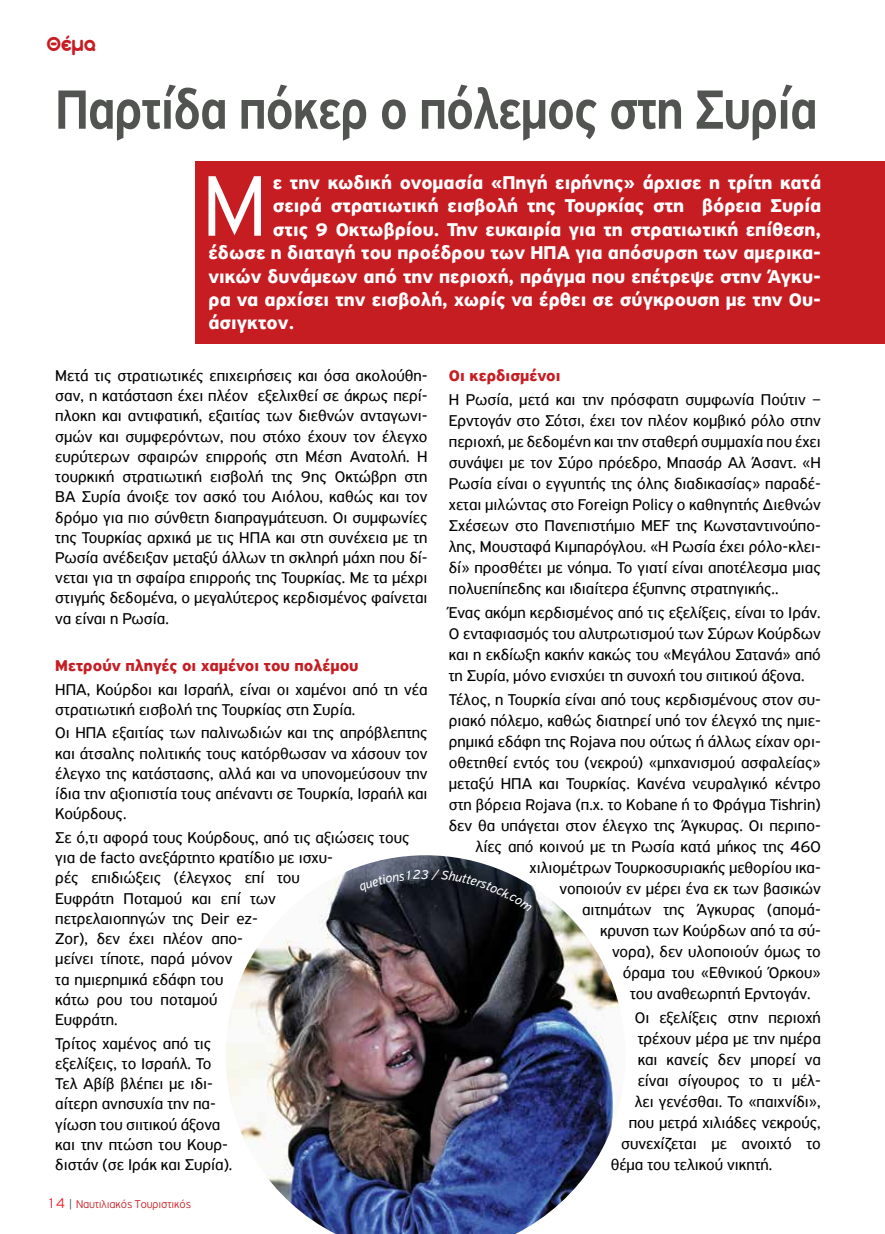
<style>
.page{position:relative;width:885px;height:1234px;background:#fff}
.page>*{position:absolute;margin:0;border:0;box-sizing:border-box;transform-origin:0 0}
.t1{font:300 91.35px "PF Highway Sans Pro";color:#fff}
.t2{font:500 58.65px "PF Highway Sans Pro";letter-spacing:-.02em;color:#525451;scale:.87 1}
.t3{font:22.05px "Aka Acid GR Soft Ice Cream";color:#c61d23;scale:.95 1}
.t4{font:700 19.5px "PF Highway Sans Pro";color:#fff}
.t5{font:16.5px/20.2px "PF Highway Sans Pro";color:#000;text-align:justify}
.t6{font:700 16.5px "PF Highway Sans Pro";color:#c61d23}
.t7{font:300 12px "PF Highway Gothic";letter-spacing:-.01em;color:#c61d23}
.s1{font-size:15px;color:#ed1d24}
.s2{color:#525451}
</style>
<div class="page">
<div style="left:196px;top:161px;width:688px;height:183px;background:#c61d23"></div>
<img style="left:226px;top:855px;width:395px;height:378px">
<svg style="left:359px;top:868px;width:173px;height:43px;background:#2a2e38"></svg>
<h3 class="t3" style="left:47px;top:32px;width:53px">Θέμα</h3>
<h2 class="t2" style="left:55px;top:75px;width:877px">Παρτίδα πόκερ ο πόλεμος στη Συρία</h2>
<h1 class="t1" style="left:202px;top:152px;width:67px">Μ</h1>
<p class="t4" style="left:273px;top:171px;width:549px">ε την κωδική ονομασία «Πηγή ειρήνης» άρχισε η τρίτη κατά</p>
<p class="t4" style="left:273px;top:194px;width:549px">σειρά στρατιωτική εισβολή της Τουρκίας στη βόρεια Συρία</p>
<p class="t4" style="left:273px;top:218px;width:549px">στις 9 Οκτωβρίου. Την ευκαιρία για τη στρατιωτική επίθεση,</p>
<p class="t4" style="left:208px;top:241px;width:614px">έδωσε η διαταγή του προέδρου των ΗΠΑ για απόσυρση των αμερικα-</p>
<p class="t4" style="left:208px;top:265px;width:614px">νικών δυνάμεων από την περιοχή, πράγμα που επέτρεψε στην Άγκυ-</p>
<p class="t4" style="left:208px;top:288px;width:614px">ρα να αρχίσει την εισβολή, χωρίς να έρθει σε σύγκρουση με την Ου-</p>
<p class="t4" style="left:208px;top:311px;width:87px">άσιγκτον.</p>
<p class="t5" style="left:55px;top:365px;width:374px">Μετά τις στρατιωτικές επιχειρήσεις και όσα ακολούθη&shy;σαν, η κατάσταση έχει πλέον εξελιχθεί σε άκρως περί&shy;πλοκη και αντιφατική, εξαιτίας των διεθνών ανταγωνι&shy;σμών και συμφερόντων, που στόχο έχουν τον έλεγχο ευρύτερων σφαιρών επιρροής στη Μέση Ανατολή. Η τουρκική στρατιωτική εισβολή της 9ης Οκτώβρη στη ΒΑ Συρία άνοιξε τον ασκό του Αιόλου, καθώς και τον δρόμο για πιο σύνθετη διαπραγμάτευση. Οι συμφωνίες της Τουρκίας αρχικά με τις ΗΠΑ και στη συνέχεια με τη Ρωσία ανέδειξαν μεταξύ άλλων τη σκληρή μάχη που δί&shy;νεται για τη σφαίρα επιρροής της Τουρκίας. Με τα μέχρι στιγμής δεδομένα, ο μεγαλύτερος κερδισμένος φαίνεται να είναι η Ρωσία.</p>
<p class="t6" style="left:55px;top:655px;width:305px">Μετρούν πληγές οι χαμένοι του πολέμου</p>
<p class="t5" style="left:55px;top:678px;width:374px">ΗΠΑ, Κούρδοι και Ισραήλ, είναι οι χαμένοι από τη νέα στρατιωτική εισβολή της Τουρκίας στη Συρία.</p>
<p class="t5" style="left:55px;top:722px;width:374px">Οι ΗΠΑ εξαιτίας των παλινωδιών και της απρόβλεπτης και άτσαλης πολιτικής τους κατόρθωσαν να χάσουν τον έλεγχο της κατάστασης, αλλά και να υπονομεύσουν την ίδια την αξιοπιστία τους απέναντι σε Τουρκία, Ισραήλ και Κούρδους.</p>
<p class="t5" style="left:55px;top:827px;width:356px;text-align:left">Σε ό,τι αφορά τους Κούρδους, από τις αξιώσεις τους για de facto ανεξάρτητο κρατίδιο με ισχυ-<br>ρές επιδιώξεις (έλεγχος επί του<br>Ευφράτη Ποταμού και επί των<br>πετρελαιοπηγών της Deir ez-<br>Zor), δεν έχει πλέον απο-<br>μείνει τίποτε, παρά μόνον<br>τα ημιερημικά εδάφη του<br>κάτω ρου του ποταμού<br>Ευφράτη.</p>
<p class="t5" style="left:55px;top:1032px;width:179px;text-align:left">Τρίτος χαμένος από τις εξελίξεις, το Ισραήλ. Το<br>Τελ Αβίβ βλέπει με ιδι&shy;αίτερη ανησυχία την πα&shy;γίωση του σιιτικού άξονα και την πτώση του Κουρ&shy;διστάν (σε Ιράκ και Συρία).</p>
<p class="t7" style="left:47px;top:1197px;width:146px"><span class="s1">14</span> <span class="s2">|</span> Ναυτιλιακός Τουριστικός</p>
<p class="t6" style="left:449px;top:365px;width:113px">Οι κερδισμένοι</p>
<p class="t5" style="left:449px;top:389px;width:373px;line-height:21px">Η Ρωσία, μετά και την πρόσφατη συμφωνία Πούτιν – Ερντογάν στο Σότσι, έχει τον πλέον κομβικό ρόλο στην περιοχή, με δεδομένη και την σταθερή συμμαχία που έχει συνάψει με τον Σύρο πρόεδρο, Μπασάρ Αλ Άσαντ. «Η Ρωσία είναι ο εγγυητής της όλης διαδικασίας» παραδέ&shy;χεται μιλώντας στο Foreign Policy ο καθηγητής Διεθνών Σχέσεων στο Πανεπιστήμιο MEF της Κωνσταντινούπο&shy;λης, Μουσταφά Κιμπαρόγλου. «Η Ρωσία έχει ρόλο-κλει&shy;δί» προσθέτει με νόημα. Το γιατί είναι αποτέλεσμα μιας πολυεπίπεδης και ιδιαίτερα έξυπνης στρατηγικής..</p>
<p class="t5" style="left:449px;top:602px;width:373px;line-height:21px">Ένας ακόμη κερδισμένος από τις εξελίξεις, είναι το Ιράν.<br>Ο ενταφιασμός του αλυτρωτισμού των Σύρων Κούρδων και η εκδίωξη κακήν κακώς του «Μεγάλου Σατανά» από τη Συρία, μόνο ενισχύει τη συνοχή του σιιτικού άξονα.</p>
<p class="t5" style="left:449px;top:689px;width:373px">Τέλος, η Τουρκία είναι από τους κερδισμένους στον συ-</p>
<p class="t5" style="left:449px;top:710px;width:373px">ριακό πόλεμο, καθώς διατηρεί υπό τον έλεγχό της ημιε-</p>
<p class="t5" style="left:449px;top:731px;width:373px">ρημικά εδάφη της Rojava που ούτως ή άλλως είχαν ορι-</p>
<p class="t5" style="left:449px;top:752px;width:373px">οθετηθεί εντός του (νεκρού) «μηχανισμού ασφαλείας»</p>
<p class="t5" style="left:449px;top:773px;width:373px">μεταξύ ΗΠΑ και Τουρκίας. Κανένα νευραλγικό κέντρο</p>
<p class="t5" style="left:449px;top:794px;width:373px">στη βόρεια Rojava (π.χ. το Kobane ή το Φράγμα Tishrin)</p>
<p class="t5" style="left:449px;top:815px;width:373px">δεν θα υπάγεται στον έλεγχο της Άγκυρας. Οι περιπο-</p>
<p class="t5" style="left:475px;top:836px;width:347px">λίες από κοινού με τη Ρωσία κατά μήκος της 460</p>
<p class="t5" style="left:529px;top:857px;width:293px">χιλιομέτρων Τουρκοσυριακής μεθορίου ικα-</p>
<p class="t5" style="left:559px;top:878px;width:263px">νοποιούν εν μέρει ένα εκ των βασικών</p>
<p class="t5" style="left:582px;top:899px;width:240px">αιτημάτων της Άγκυρας (απομά-</p>
<p class="t5" style="left:600px;top:920px;width:222px">κρυνση των Κούρδων από τα σύ-</p>
<p class="t5" style="left:612px;top:941px;width:210px">νορα), δεν υλοποιούν όμως το</p>
<p class="t5" style="left:622px;top:961px;width:200px">όραμα του «Εθνικού Όρκου»</p>
<p class="t5" style="left:630px;top:982px;width:182px">του αναθεωρητή Ερντογάν.</p>
<p class="t5" style="left:634px;top:1007px;width:187px">Οι εξελίξεις στην περιοχή</p>
<p class="t5" style="left:637px;top:1028px;width:184px">τρέχουν μέρα με την ημέρα</p>
<p class="t5" style="left:637px;top:1049px;width:184px">και κανείς δεν μπορεί να</p>
<p class="t5" style="left:637px;top:1070px;width:185px">είναι σίγουρος το τι μέλ-</p>
<p class="t5" style="left:634px;top:1090px;width:188px">λει γενέσθαι. Το «παιχνίδι»,</p>
<p class="t5" style="left:628px;top:1111px;width:194px">που μετρά χιλιάδες νεκρούς,</p>
<p class="t5" style="left:621px;top:1132px;width:201px">συνεχίζεται με ανοιχτό το</p>
<p class="t5" style="left:610px;top:1153px;width:163px">θέμα του τελικού νικητή.</p>
</div>
